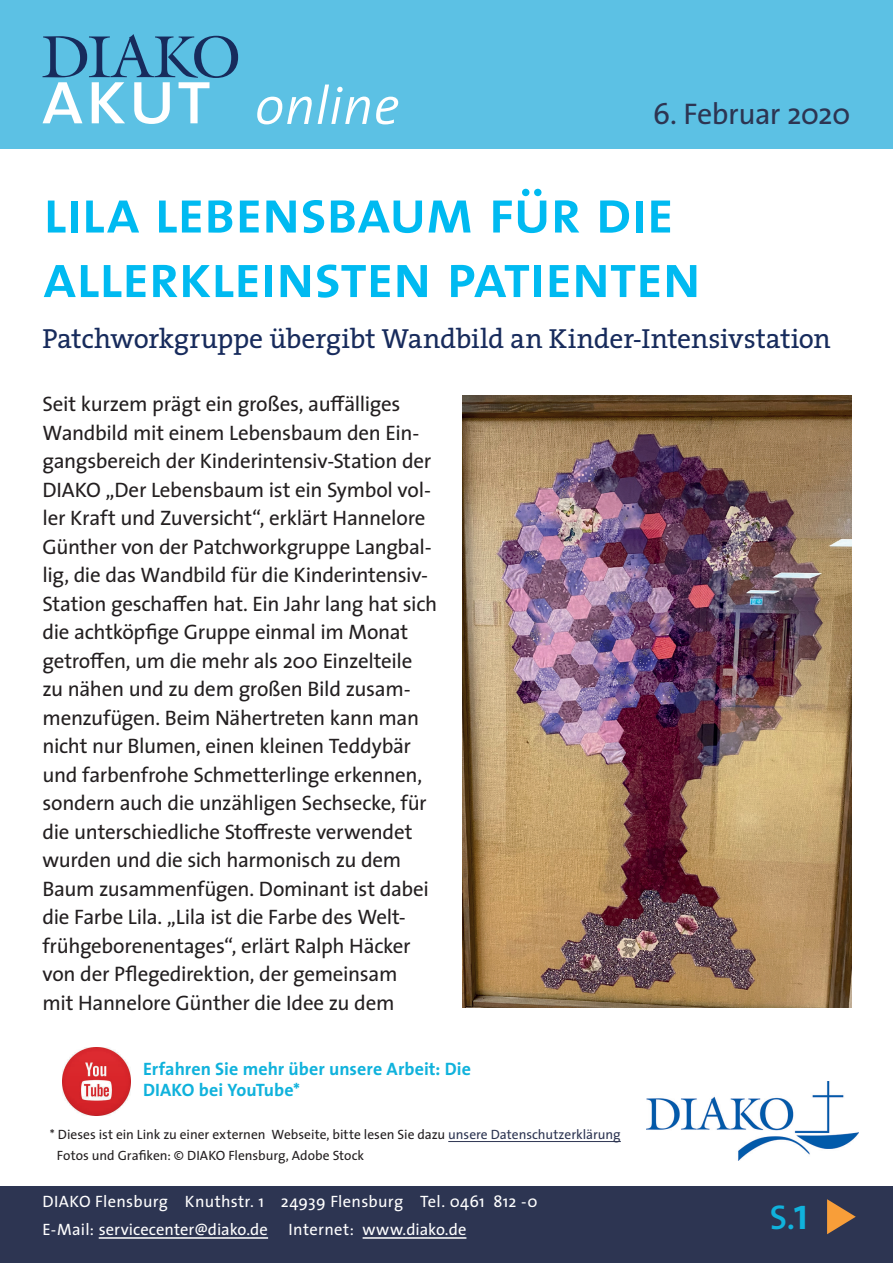
<style>
.page{position:relative;width:893px;height:1263px;background:#fff}
.page>*{position:absolute;margin:0;border:0;box-sizing:border-box;transform-origin:0 0}
.t1{font:61.5px/64.5px "The Sans Semi Bold Caps";letter-spacing:-.025em;color:#00baf1}
.t2{font:italic 300 54px "The Sans";letter-spacing:.005em;color:#fff}
.t3{font:34.5px "The Sans Semi Bold Caps";color:#10b2dc}
.t4{font:30px "The Sans";letter-spacing:-.02em;color:#2d3552}
.t5{font:27.75px "The Serif";letter-spacing:-.01em;color:#172b5c}
.t6{font:21px/28.5px "The Sans";letter-spacing:-.015em;color:#231f20}
.t7{font:700 18px/21px "The Sans";letter-spacing:.005em;color:#10b2dc}
.t8{font:16.5px/28px "The Sans";letter-spacing:.015em;color:#fff}
.t9{font:13.5px "The Sans";color:#231f20}
.s1{color:#2d3552}
.s2{font-family:"The Sans";font-weight:600;font-size:45px}
</style>
<div class="page">
<div style="left:0;top:1186px;width:893px;height:77px;background:#2d3552"></div>
<hr style="left:99px;top:1237px;width:169px;height:2px;background:#fff">
<hr style="left:363px;top:1237px;width:103px;height:2px;background:#fff">
<div style="left:0;top:0;width:893px;height:149px;background:#5cc1e4"></div>
<svg style="left:43px;top:34px;width:195px;height:90px"></svg>
<img style="left:646px;top:1081px;width:213px;height:79px">
<svg style="left:827px;top:1199px;width:29px;height:35px"></svg>
<img style="left:62px;top:1047px;width:68px;height:68px">
<hr style="left:448px;top:1141px;width:173px;height:1px;background:#2d3552">
<img style="left:462px;top:395px;width:389px;height:613px">
<h2 class="t2" style="left:255px;top:61px;width:146px">online</h2>
<h3 class="t4" style="left:653px;top:89px;width:199px">6. Februar 2020</h3>
<h1 class="t1" style="left:43px;top:178px;width:661px">lila lebensbaum für die allerkleinsten patienten</h1>
<h3 class="t5" style="left:43px;top:316px;width:790px">Patchworkgruppe übergibt Wandbild an Kinder-Intensivstation</h3>
<p class="t6" style="left:43px;top:389px;width:396px">Seit kurzem prägt ein großes, auffälliges Wandbild mit einem Lebensbaum den Ein&shy;gangsbereich der Kinderintensiv-Station der DIAKO „Der Lebensbaum ist ein Symbol vol&shy;ler Kraft und Zuversicht“, erklärt Hannelore Günther von der Patchworkgruppe Langbal&shy;lig, die das Wandbild für die Kinderintensiv-Station geschaffen hat. Ein Jahr lang hat sich die achtköpfige Gruppe einmal im Monat getroffen, um die mehr als 200 Einzelteile zu nähen und zu dem großen Bild zusam&shy;menzufügen. Beim Nähertreten kann man nicht nur Blumen, einen kleinen Teddybär und farbenfrohe Schmetterlinge erkennen, sondern auch die unzähligen Sechsecke, für die unterschiedliche Stoffreste verwendet wurden und die sich harmonisch zu dem Baum zusammenfügen. Dominant ist dabei die Farbe Lila. „Lila ist die Farbe des Welt&shy;frühgeborenentages“, erlärt Ralph Häcker von der Pflegedirektion, der gemeinsam<br>mit Hannelore Günther die Idee zu dem</p>
<p class="t7" style="left:143px;top:1058px;width:329px">Erfahren Sie mehr über unsere Arbeit: Die<br>DIAKO bei YouTube*</p>
<p class="t9" style="left:50px;top:1123px;width:572px">* Dieses ist ein Link zu einer externen Webseite, bitte lesen Sie dazu <span class="s1">unsere Datenschutzerklärung</span></p>
<p class="t9" style="left:57px;top:1144px;width:309px">Fotos und Grafiken: © DIAKO Flensburg, Adobe Stock</p>
<p class="t8" style="left:43px;top:1187px;width:496px">DIAKO Flensburg Knuthstr. 1 24939 Flensburg Tel. 0461 812 -0<br>E-Mail: servicecenter@diako.de</p>
<p class="t8" style="left:289px;top:1215px;width:179px">Internet: www.diako.de</p>
<h3 class="t3" style="left:770px;top:1188px;width:41px">S.<span class="s2">1</span></h3>
</div>
